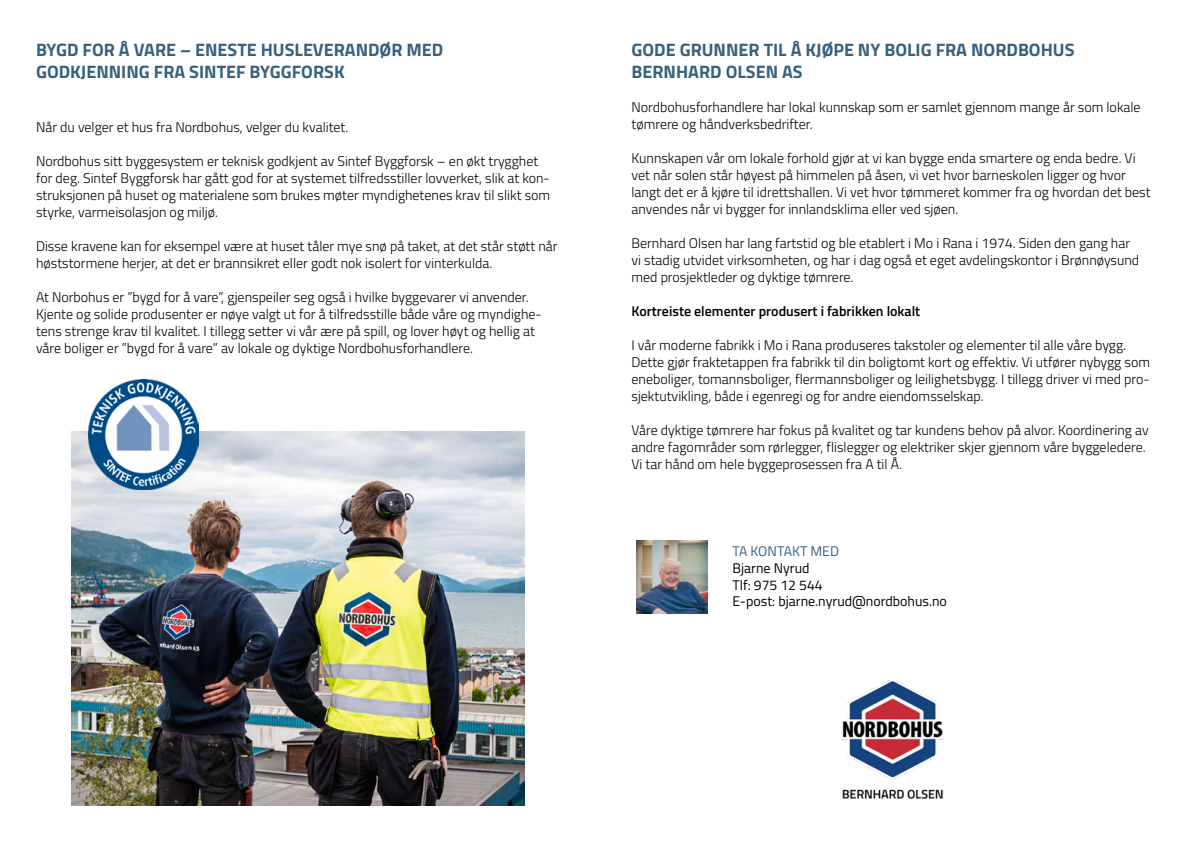
<style>
.page{position:relative;width:1191px;height:842px;background:#fff}
.page>*{position:absolute;margin:0;border:0;box-sizing:border-box;transform-origin:0 0}
.t1{font:700 18px/21.6px "Titillium Web";color:#38617d}
.t2{font:300 14px/17px "Titillium Web";color:#000}
.t3{font:14px/16.8px "Titillium Web";color:#000}
.t4{font:600 14px "Titillium Web";color:#000}
.t5{font:14px "Titillium Web";color:#38617d}
</style>
<div class="page">
<img style="left:71px;top:432px;width:453px;height:374px">
<img style="left:89px;top:380px;width:109px;height:109px">
<img style="left:842px;top:680px;width:101px;height:119px">
<img style="left:637px;top:540px;width:70px;height:74px">
<p class="t1" style="left:36px;top:38px;width:409px">BYGD FOR Å VARE – ENESTE HUSLEVERANDØR MED<br>GODKJENNING FRA SINTEF BYGGFORSK</p>
<p class="t2" style="left:36px;top:118px;width:314px">Når du velger et hus fra Nordbohus, velger du kvalitet.</p>
<p class="t2" style="left:36px;top:152px;width:516px">Nordbohus sitt byggesystem er teknisk godkjent av Sintef Byggforsk – en økt trygghet for deg. Sintef Byggforsk har gått god for at systemet tilfredsstiller lovverket, slik at kon&shy;struksjonen på huset og materialene som brukes møter myndighetenes krav til slikt som styrke, varmeisolasjon og miljø.</p>
<p class="t2" style="left:36px;top:237px;width:523px">Disse kravene kan for eksempel være at huset tåler mye snø på taket, at det står støtt når høststormene herjer, at det er brannsikret eller godt nok isolert for vinterkulda.</p>
<p class="t2" style="left:36px;top:288px;width:507px">At Norbohus er ”bygd for å vare”, gjenspeiler seg også i hvilke byggevarer vi anvender.<br>Kjente og solide produsenter er nøye valgt ut for å tilfredsstille både våre og myndighe&shy;tens strenge krav til kvalitet. I tillegg setter vi vår ære på spill, og lover høyt og hellig at våre boliger er ”bygd for å vare” av lokale og dyktige Nordbohusforhandlere.</p>
<p class="t1" style="left:631px;top:38px;width:444px">GODE GRUNNER TIL Å KJØPE NY BOLIG FRA NORDBOHUS<br>BERNHARD OLSEN AS</p>
<p class="t2" style="left:631px;top:98px;width:510px">Nordbohusforhandlere har lokal kunnskap som er samlet gjennom mange år som lokale tømrere og håndverksbedrifter.</p>
<p class="t2" style="left:631px;top:149px;width:520px">Kunnskapen vår om lokale forhold gjør at vi kan bygge enda smartere og enda bedre. Vi vet når solen står høyest på himmelen på åsen, vi vet hvor barneskolen ligger og hvor langt det er å kjøre til idrettshallen. Vi vet hvor tømmeret kommer fra og hvordan det best anvendes når vi bygger for innlandsklima eller ved sjøen.</p>
<p class="t2" style="left:631px;top:234px;width:509px">Bernhard Olsen har lang fartstid og ble etablert i Mo i Rana i 1974. Siden den gang har vi stadig utvidet virksomheten, og har i dag også et eget avdelingskontor i Brønnøysund med prosjektleder og dyktige tømrere.</p>
<p class="t4" style="left:631px;top:301px;width:290px">Kortreiste elementer produsert i fabrikken lokalt</p>
<p class="t2" style="left:631px;top:336px;width:520px">I vår moderne fabrikk i Mo i Rana produseres takstoler og elementer til alle våre bygg.<br>Dette gjør fraktetappen fra fabrikk til din boligtomt kort og effektiv. Vi utfører nybygg som eneboliger, tomannsboliger, flermannsboliger og leilighetsbygg. I tillegg driver vi med pro&shy;sjektutvikling, både i egenregi og for andre eiendomsselskap.</p>
<p class="t2" style="left:631px;top:421px;width:518px">Våre dyktige tømrere har fokus på kvalitet og tar kundens behov på alvor. Koordinering av andre fagområder som rørlegger, flislegger og elektriker skjer gjennom våre byggeledere.<br>Vi tar hånd om hele byggeprosessen fra A til Å.</p>
<p class="t5" style="left:732px;top:541px;width:108px">TA KONTAKT MED</p>
<p class="t3" style="left:732px;top:559px;width:216px">Bjarne Nyrud<br>Tlf: 975 12 544<br>E-post: bjarne.nyrud@nordbohus.no</p>
</div>
